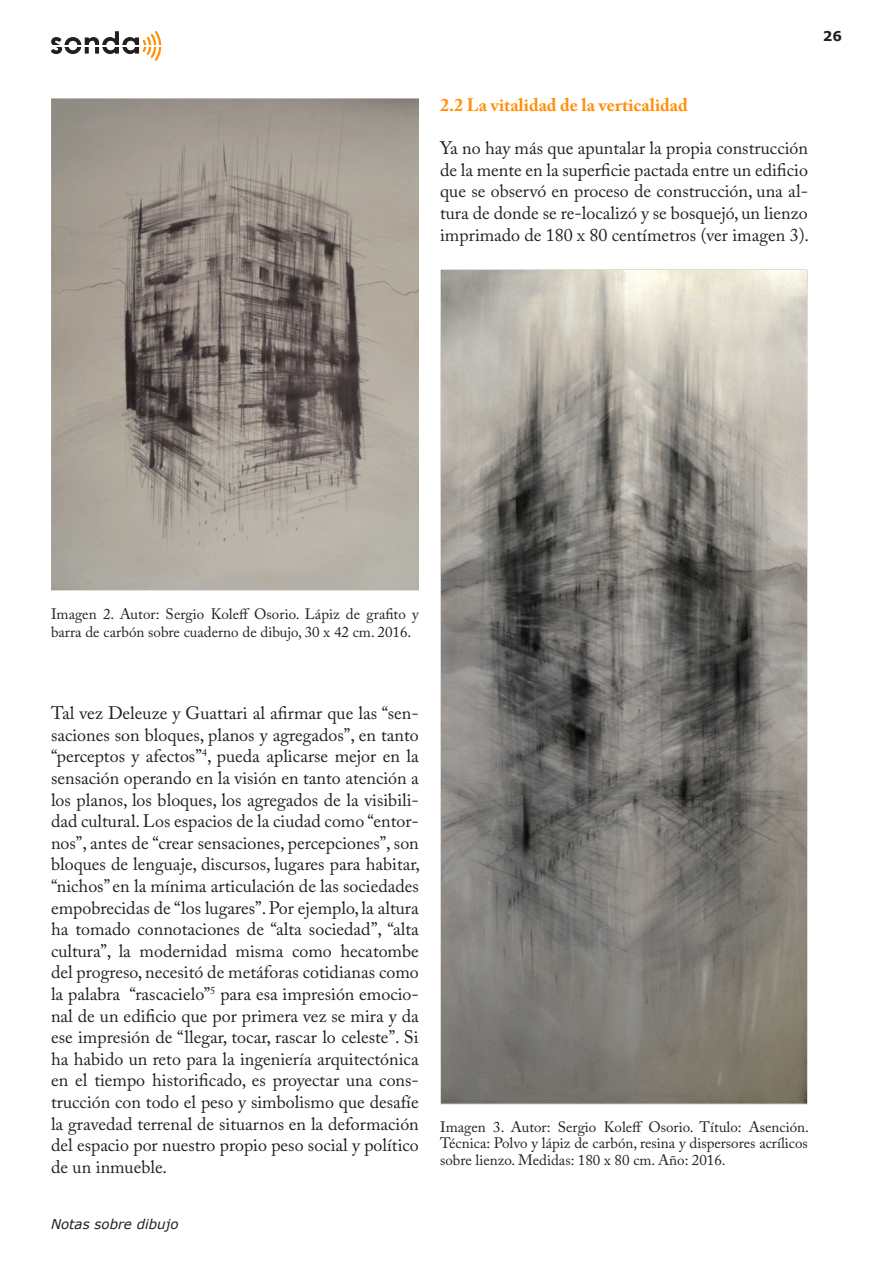
<style>
.page{position:relative;width:893px;height:1263px;background:#fff}
.page>*{position:absolute;margin:0;border:0;box-sizing:border-box;transform-origin:0 0}
.CUERPO{font:18px/21.6px "Adobe Caslon Pro";color:#231f20;text-align:justify}
.CUERPO-2{font:700 18px "Adobe Caslon Pro";color:#ff9008}
.List_Paragraph{font:15px/16.5px "Adobe Caslon Pro";color:#231f20;text-align:justify}
.PIE_DE_FOTO{font:15px/18px "Adobe Caslon Pro";color:#231f20}
.t1{font:italic 13.5px "Verdana";color:#231f20}
.t2{font:700 13.5px "Verdana";color:#231f20}
</style>
<div class="page">
<svg style="left:51px;top:31px;width:111px;height:30px"></svg>
<hr style="left:52px;top:45px;width:110px;height:2px;background:#fff">
<img style="left:51px;top:98px;width:368px;height:492px">
<img style="left:440px;top:269px;width:368px;height:835px">
<p class="t2" style="left:823px;top:27px;width:21px">26</p>
<p class="CUERPO-2" style="left:440px;top:94px;width:249px">2.2 La vitalidad de la verticalidad</p>
<p class="CUERPO" style="left:440px;top:137px;width:371px">Ya no hay más que apuntalar la propia construcción de la mente en la superficie pactada entre un edificio que se observó en proceso de construcción, una al&shy;tura de donde se re-localizó y se bosquejó, un lienzo imprimado de 180 x 80 centímetros (ver imagen 3).</p>
<p class="PIE_DE_FOTO" style="left:51px;top:605px;width:369px">Imagen 2. Autor: Sergio Koleff Osorio. Lápiz de grafito y barra de carbón sobre cuaderno de dibujo, 30 x 42 cm. 2016.</p>
<p class="CUERPO" style="left:51px;top:702px;width:371px">Tal vez Deleuze y Guattari al afirmar que las “sen&shy;saciones son bloques, planos y agregados”, en tanto “perceptos y afectos”<sup>4</sup>, pueda aplicarse mejor en la sensación operando en la visión en tanto atención a los planos, los bloques, los agregados de la visibili&shy;dad cultural. Los espacios de la ciudad como “entor&shy;nos”, antes de “crear sensaciones, percepciones”, son bloques de lenguaje, discursos, lugares para habitar, “nichos” en la mínima articulación de las sociedades empobrecidas de “los lugares”. Por ejemplo, la altura ha tomado connotaciones de “alta sociedad”, “alta cultura”, la modernidad misma como hecatombe del progreso, necesitó de metáforas cotidianas como la palabra “rascacielo”<sup>5</sup> para esa impresión emocio&shy;nal de un edificio que por primera vez se mira y da ese impresión de “llegar, tocar, rascar lo celeste”. Si ha habido un reto para la ingeniería arquitectónica en el tiempo historificado, es proyectar una cons&shy;trucción con todo el peso y simbolismo que desafíe la gravedad terrenal de situarnos en la deformación del espacio por nuestro propio peso social y político de un inmueble.</p>
<p class="t1" style="left:51px;top:1215px;width:129px">Notas sobre dibujo</p>
<p class="List_Paragraph" style="left:440px;top:1118px;width:370px">Imagen 3. Autor: Sergio Koleff Osorio. Título: Asención.<br>Técnica: Polvo y lápiz de carbón, resina y dispersores acrílicos sobre lienzo. Medidas: 180 x 80 cm. Año: 2016.</p>
</div>
